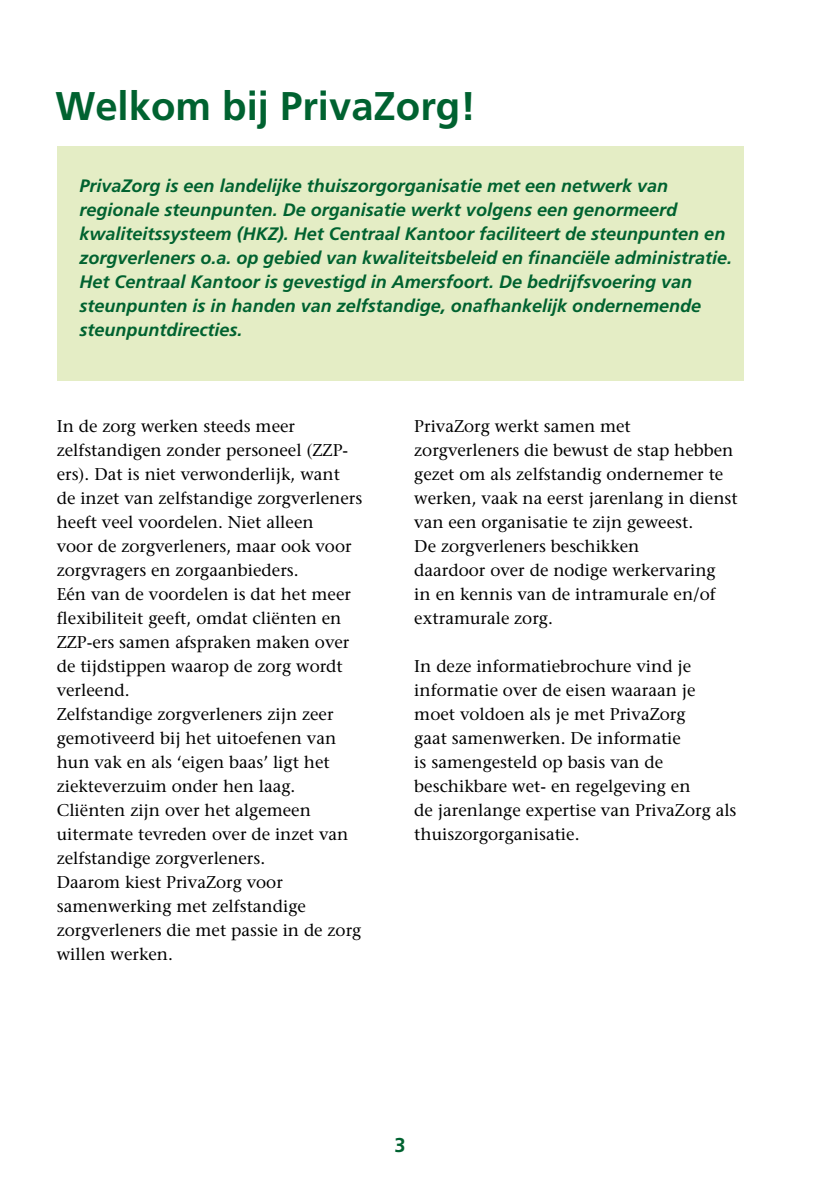
<style>
.page{position:relative;width:840px;height:1191px;background:#fff}
.page>*{position:absolute;margin:0;border:0;box-sizing:border-box;transform-origin:0 0}
.t1{font:700 40px "Frutiger";color:#006230}
.t2{font:700 20px "Frutiger";color:#006230}
.t3{font:italic 700 18px/24px "Frutiger";color:#006230}
.t4{font:17px/24px "Stone Serif";color:#000}
</style>
<div class="page">
<div style="left:57px;top:146px;width:686px;height:234px;background:#e4edc5"></div>
<h1 class="t1" style="left:55px;top:83px;width:422px">Welkom bij PrivaZorg!</h1>
<p class="t3" style="left:79px;top:174px;width:653px">PrivaZorg is een landelijke thuiszorgorganisatie met een netwerk van regionale steunpunten. De organisatie werkt volgens een genormeerd kwaliteitssysteem (HKZ). Het Centraal Kantoor faciliteert de steunpunten en zorgverleners o.a. op gebied van kwaliteitsbeleid en financiële administratie.<br>Het Centraal Kantoor is gevestigd in Amersfoort. De bedrijfsvoering van steunpunten is in handen van zelfstandige, onafhankelijk ondernemende steunpuntdirecties.</p>
<p class="t4" style="left:57px;top:414px;width:307px">In de zorg werken steeds meer zelfstandigen zonder personeel (ZZP&shy;ers). Dat is niet verwonderlijk, want de inzet van zelfstandige zorgverleners heeft veel voordelen. Niet alleen<br>voor de zorgverleners, maar ook voor zorgvragers en zorgaanbieders.<br>Eén van de voordelen is dat het meer flexibiliteit geeft, omdat cliënten en<br>ZZP-ers samen afspraken maken over de tijdstippen waarop de zorg wordt verleend.<br>Zelfstandige zorgverleners zijn zeer gemotiveerd bij het uitoefenen van hun vak en als ‘eigen baas’ ligt het ziekteverzuim onder hen laag.<br>Cliënten zijn over het algemeen uitermate tevreden over de inzet van zelfstandige zorgverleners.<br>Daarom kiest PrivaZorg voor samenwerking met zelfstandige zorgverleners die met passie in de zorg willen werken.</p>
<p class="t4" style="left:414px;top:414px;width:325px">PrivaZorg werkt samen met zorgverleners die bewust de stap hebben gezet om als zelfstandig ondernemer te werken, vaak na eerst jarenlang in dienst van een organisatie te zijn geweest.<br>De zorgverleners beschikken<br>daardoor over de nodige werkervaring<br>in en kennis van de intramurale en/of extramurale zorg.</p>
<p class="t4" style="left:414px;top:654px;width:323px">In deze informatiebrochure vind je informatie over de eisen waaraan je moet voldoen als je met PrivaZorg<br>gaat samenwerken. De informatie<br>is samengesteld op basis van de beschikbare wet- en regelgeving en<br>de jarenlange expertise van PrivaZorg als thuiszorgorganisatie.</p>
<p class="t2" style="left:394px;top:1133px;width:13px">3</p>
</div>
